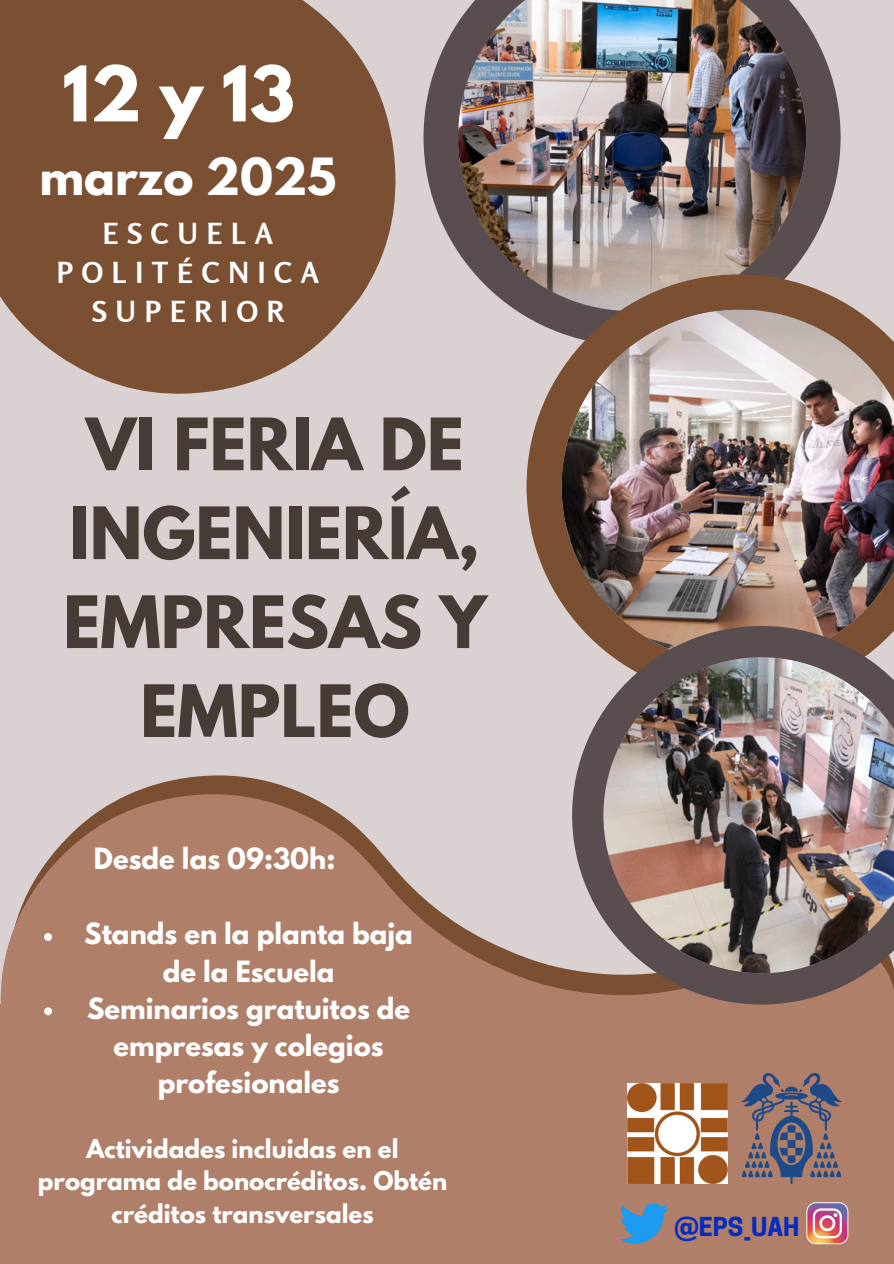
<style>
.page{position:relative;width:894px;height:1264px;background:#fff}
.page>*{position:absolute;margin:0;border:0;box-sizing:border-box;transform-origin:0 0}
.t1{font:700 67.95px "League Spartan";color:#fff}
.t2{font:700 63.9px/88.8px "League Spartan";color:#473c35;text-align:center}
.t3{font:700 45.45px "League Spartan";color:#fff}
.t4{font:700 28.95px/38.7px "Rosario";letter-spacing:.3em;color:#fff;text-align:center}
.t5{font:700 25.95px/37.2px "League Spartan";color:#fff;text-align:center}
.t6{font:700 24.45px "Cooper Hewitt";color:#042cc0}
.t7{font:700 22.95px/32.7px "League Spartan";color:#fff;text-align:center}
</style>
<div class="page">
<div style="left:0;top:0;width:893px;height:1263px;background:#dad1d2"></div>
<svg style="left:0;top:788px;width:572px;height:216px;fill:#b07f6a"></svg>
<div style="left:0;top:1004px;width:893px;height:259px;background:#b07f6a"></div>
<svg style="left:0;top:0;width:396px;height:394px;background:#865f46"></svg>
<img style="left:423px;top:0;width:417px;height:317px">
<img style="left:526px;top:274px;width:367px;height:352px">
<img style="left:572px;top:626px;width:321px;height:378px">
<img style="left:627px;top:1083px;width:100px;height:100px">
<img style="left:741px;top:1073px;width:99px;height:110px">
<svg style="left:44px;top:933px;width:8px;height:8px"></svg>
<svg style="left:44px;top:1007px;width:8px;height:8px"></svg>
<img style="left:619px;top:1203px;width:49px;height:40px">
<img style="left:806px;top:1202px;width:43px;height:43px">
<p class="t1" style="left:62px;top:60px;width:234px">12 y 13</p>
<p class="t3" style="left:39px;top:154px;width:298px">marzo 2025</p>
<h1 class="t4" style="left:57px;top:214px;width:264px">ESCUELA<br>POLITÉCNICA<br>SUPERIOR</h1>
<p class="t2" style="left:63px;top:408px;width:425px">VI FERIA DE<br>INGENIERÍA,<br>EMPRESAS Y<br>EMPLEO</p>
<p class="t5" style="left:94px;top:843px;width:243px">Desde las 09:30h:</p>
<p class="t5" style="left:84px;top:918px;width:330px">Stands en la planta baja de la Escuela</p>
<p class="t5" style="left:87px;top:992px;width:324px">Seminarios gratuitos de empresas y colegios profesionales</p>
<h5 class="t7" style="left:38px;top:1135px;width:410px">Actividades incluidas en el programa de bonocréditos. Obtén créditos transversales</h5>
<p class="t6" style="left:674px;top:1218px;width:126px">@EPS_UAH</p>
</div>
